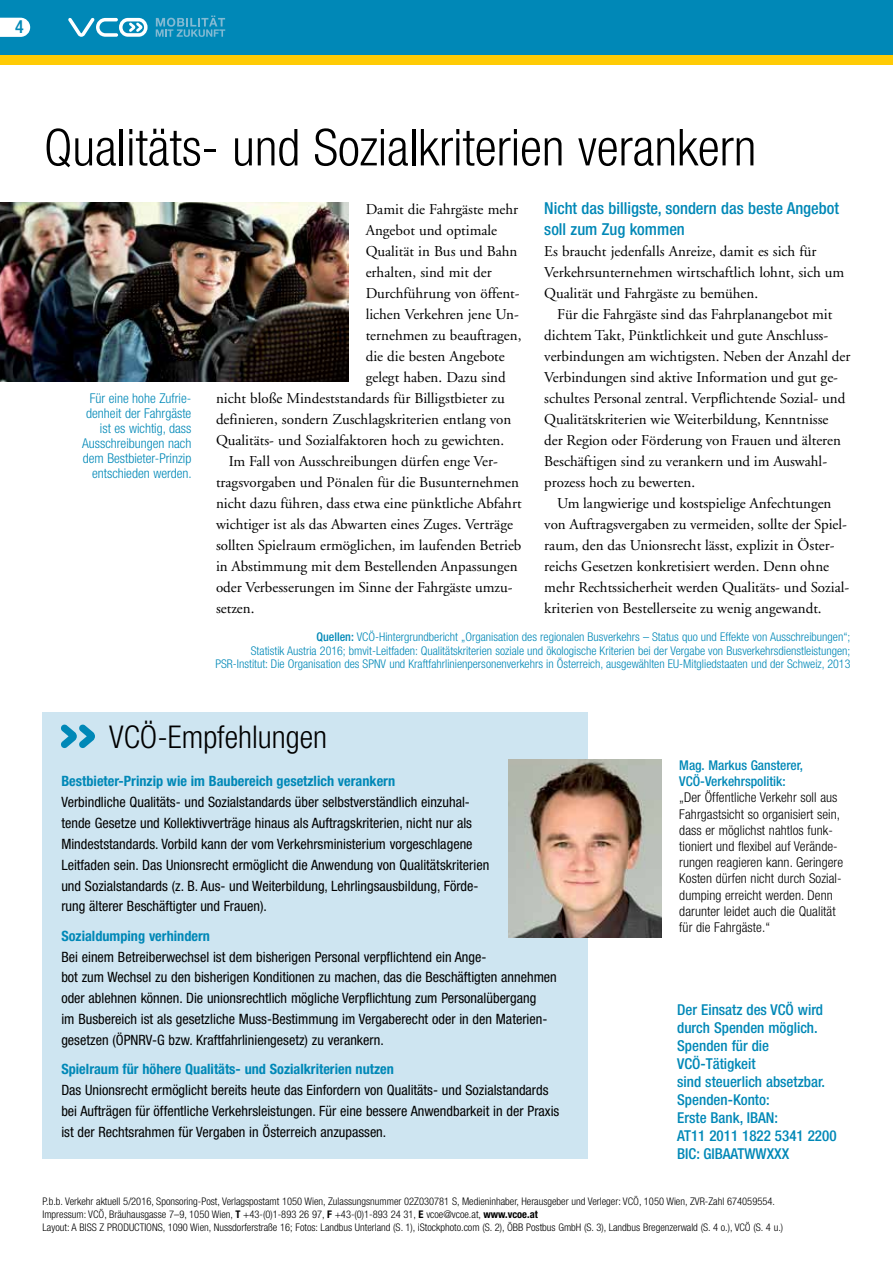
<style>
.page{position:relative;width:893px;height:1263px;background:#fff}
.page>*{position:absolute;margin:0;border:0;box-sizing:border-box;transform-origin:0 0}
.t1{font:300 condensed 51px "Helvetica Neue";color:#000}
.t2{font:300 condensed 31.35px "Helvetica Neue";color:#000}
.t3{font:500 condensed 18px "Helvetica Neue";color:#0088b7}
.t4{font:500 condensed 16.5px/21px "Helvetica Neue";color:#0088b7}
.t5{font:15px/21px "Adobe Garamond";color:#000}
.t6{font:500 condensed 15px/18px "Helvetica Neue";color:#0088b7}
.t7{font:condensed 14.25px/20.9px "Helvetica Neue";color:#000}
.t8{font:700 condensed 14.25px "Helvetica Neue";color:#0088b7}
.t9{font:300 condensed 13.5px/16.2px "Helvetica Neue";letter-spacing:.005em;color:#000}
.t10{font:300 condensed 13.5px/15px "Helvetica Neue";color:#0088b7;text-align:right}
.t11{font:500 condensed 13.5px/16.2px "Helvetica Neue";color:#0088b7}
.t12{font:300 condensed 12px/13.5px "Helvetica Neue";color:#0088b7;text-align:right}
.t13{font:300 condensed 10.5px/12.8px "Helvetica Neue";color:#000}
.s1{font-weight:500}
.s2{font-weight:700}
</style>
<div class="page">
<div style="left:0;top:0;width:893px;height:55px;background:#0088b7"></div>
<div style="left:0;top:55px;width:893px;height:10px;background:#ffcb05"></div>
<svg style="left:68px;top:18px;width:80px;height:19px"></svg>
<svg style="left:156px;top:16px;width:69px;height:21px"></svg>
<svg style="left:0;top:18px;width:30px;height:19px"></svg>
<div style="left:42px;top:712px;width:546px;height:447px;background:#cee5f1"></div>
<svg style="left:61px;top:724px;width:34px;height:24px"></svg>
<img style="left:0;top:202px;width:349px;height:180px">
<img style="left:508px;top:759px;width:153px;height:179px">
<p class="t3" style="left:15px;top:16px;width:10px">4</p>
<h1 class="t1" style="left:44px;top:118px;width:714px">Qualitäts- und Sozialkriterien verankern</h1>
<p class="t5" style="left:366px;top:199px;width:154px">Damit die Fahrgäste mehr</p>
<p class="t5" style="left:366px;top:220px;width:133px">Angebot und optimale</p>
<p class="t5" style="left:366px;top:241px;width:153px">Qualität in Bus und Bahn</p>
<p class="t5" style="left:366px;top:262px;width:127px">erhalten, sind mit der</p>
<p class="t5" style="left:366px;top:283px;width:155px">Durchführung von öffent-</p>
<p class="t5" style="left:366px;top:304px;width:155px">lichen Verkehren jene Un-</p>
<p class="t5" style="left:366px;top:325px;width:157px">ternehmen zu beauftragen,</p>
<p class="t5" style="left:366px;top:346px;width:141px">die die besten Angebote</p>
<p class="t5" style="left:366px;top:367px;width:142px">gelegt haben. Dazu sind</p>
<p class="t5" style="left:216px;top:388px;width:290px">nicht bloße Mindeststandards für Billigstbieter zu</p>
<p class="t5" style="left:216px;top:409px;width:297px">definieren, sondern Zuschlagskriterien entlang von</p>
<p class="t5" style="left:216px;top:430px;width:290px">Qualitäts- und Sozialfaktoren hoch zu gewichten.</p>
<p class="t5" style="left:229px;top:451px;width:271px">Im Fall von Ausschreibungen dürfen enge Ver-</p>
<p class="t5" style="left:216px;top:472px;width:304px">tragsvorgaben und Pönalen für die Busunternehmen</p>
<p class="t5" style="left:216px;top:493px;width:307px">nicht dazu führen, dass etwa eine pünktliche Abfahrt</p>
<p class="t5" style="left:216px;top:514px;width:298px">wichtiger ist als das Abwarten eines Zuges. Verträge</p>
<p class="t5" style="left:216px;top:535px;width:307px">sollten Spielraum ermöglichen, im laufenden Betrieb</p>
<p class="t5" style="left:216px;top:556px;width:303px">in Abstimmung mit dem Bestellenden Anpassungen</p>
<p class="t5" style="left:216px;top:577px;width:298px">oder Verbesserungen im Sinne der Fahrgäste umzu-</p>
<p class="t5" style="left:216px;top:598px;width:40px">setzen.</p>
<p class="t4" style="left:544px;top:197px;width:296px">Nicht das billigste, sondern das beste Angebot soll zum Zug kommen</p>
<p class="t5" style="left:544px;top:241px;width:302px">Es braucht jedenfalls Anreize, damit es sich für<br>Verkehrsunternehmen wirtschaftlich lohnt, sich um<br>Qualität und Fahrgäste zu bemühen.</p>
<p class="t5" style="left:544px;top:304px;width:308px;text-indent:13px">Für die Fahrgäste sind das Fahrplanangebot mit dichtem Takt, Pünktlichkeit und gute Anschluss&shy;verbindungen am wichtigsten. Neben der Anzahl der Verbindungen sind aktive Information und gut ge&shy;schultes Personal zentral. Verpflichtende Sozial- und Qualitätskriterien wie Weiterbildung, Kenntnisse der Region oder Förderung von Frauen und älteren Beschäftigen sind zu verankern und im Auswahl&shy;prozess hoch zu bewerten.</p>
<p class="t5" style="left:544px;top:493px;width:306px;text-indent:13px">Um langwierige und kostspielige Anfechtungen von Auftragsvergaben zu vermeiden, sollte der Spiel&shy;raum, den das Unionsrecht lässt, explizit in Öster&shy;reichs Gesetzen konkretisiert werden. Denn ohne mehr Rechtssicherheit werden Qualitäts- und Sozial&shy;kriterien von Bestellerseite zu wenig angewandt.</p>
<p class="t10" style="left:82px;top:391px;width:111px">Für eine hohe Zufrie&shy;denheit der Fahrgäste ist es wichtig, dass<br>Ausschreibungen nach dem Bestbieter-Prinzip entschieden werden.</p>
<p class="t12" style="left:215px;top:630px;width:637px"><span class="s1">Quellen:</span> VCÖ-Hintergrundbericht „Organisation des regionalen Busverkehrs – Status quo und Effekte von Ausschreibungen“;<br>Statistik Austria 2016; bmvit-Leitfaden: Qualitätskriterien soziale und ökologische Kriterien bei der Vergabe von Busverkehrsdienstleistungen;<br>PSR-Institut: Die Organisation des SPNV und Kraftfahrlinienpersonenverkehrs in Österreich, ausgewählten EU-Mitgliedstaaten und der Schweiz, 2013</p>
<h2 class="t2" style="left:109px;top:719px;width:219px">VCÖ-Empfehlungen</h2>
<p class="t8" style="left:61px;top:773px;width:335px">Bestbieter-Prinzip wie im Baubereich gesetzlich verankern</p>
<p class="t7" style="left:61px;top:792px;width:429px">Verbindliche Qualitäts- und Sozialstandards über selbstverständlich einzuhal&shy;tende Gesetze und Kollektivverträge hinaus als Auftragskriterien, nicht nur als Mindeststandards. Vorbild kann der vom Verkehrsministerium vorgeschlagene Leitfaden sein. Das Unionsrecht ermöglicht die Anwendung von Qualitätskriterien und Sozialstandards (z. B. Aus- und Weiterbildung, Lehrlingsausbildung, Förde&shy;rung älterer Beschäftigter und Frauen).</p>
<p class="t8" style="left:61px;top:927px;width:150px">Sozialdumping verhindern</p>
<p class="t7" style="left:61px;top:946px;width:497px">Bei einem Betreiberwechsel ist dem bisherigen Personal verpflichtend ein Ange-<br>bot zum Wechsel zu den bisherigen Konditionen zu machen, das die Beschäftigten annehmen oder ablehnen können. Die unionsrechtlich mögliche Verpflichtung zum Personalübergang<br>im Busbereich ist als gesetzliche Muss-Bestimmung im Vergaberecht oder in den Materien&shy;gesetzen (ÖPNRV-G bzw. Kraftfahrliniengesetz) zu verankern.</p>
<p class="t8" style="left:61px;top:1061px;width:334px">Spielraum für höhere Qualitäts- und Sozialkriterien nutzen</p>
<p class="t7" style="left:61px;top:1080px;width:499px">Das Unionsrecht ermöglicht bereits heute das Einfordern von Qualitäts- und Sozialstandards bei Aufträgen für öffentliche Verkehrsleistungen. Für eine bessere Anwendbarkeit in der Praxis ist der Rechtsrahmen für Vergaben in Österreich anzupassen.</p>
<p class="t11" style="left:679px;top:757px;width:125px">Mag. Markus Gansterer,<br>VCÖ-Verkehrspolitik:</p>
<p class="t9" style="left:679px;top:789px;width:165px">„Der Öffentliche Verkehr soll aus<br>Fahrgastsicht so organisiert sein, dass er möglichst nahtlos funk&shy;tioniert und flexibel auf Verände&shy;rungen reagieren kann. Geringere<br>Kosten dürfen nicht durch Sozial&shy;dumping erreicht werden. Denn darunter leidet auch die Qualität für die Fahrgäste.“</p>
<p class="t6" style="left:677px;top:1000px;width:161px">Der Einsatz des VCÖ wird durch Spenden möglich.<br>Spenden für die<br>VCÖ-Tätigkeit<br>sind steuerlich absetzbar.<br>Spenden-Konto:<br>Erste Bank, IBAN:<br>AT11 2011 1822 5341 2200<br>BIC: GIBAATWWXXX</p>
<p class="t13" style="left:43px;top:1195px;width:742px">P.b.b. Verkehr aktuell 5/2016, Sponsoring-Post, Verlagspostamt 1050 Wien, Zulassungsnummer 02Z030781 S, Medieninhaber, Herausgeber und Verleger: VCÖ, 1050 Wien, ZVR-Zahl 674059554.<br>Impressum: VCÖ, Bräuhausgasse 7–9, 1050 Wien, <span class="s2">T</span> +43-(0)1-893 26 97, <span class="s2">F</span> +43-(0)1-893 24 31, <span class="s2">E</span> vcoe@vcoe.at, <span class="s2">www.vcoe.at<br></span>Layout: A BISS Z PRODUCTIONS, 1090 Wien, Nussdorferstraße 16; Fotos: Landbus Unterland (S. 1), iStockphoto.com (S. 2), ÖBB Postbus GmbH (S. 3), Landbus Bregenzerwald (S. 4 o.), VCÖ (S. 4 u.)</p>
</div>
